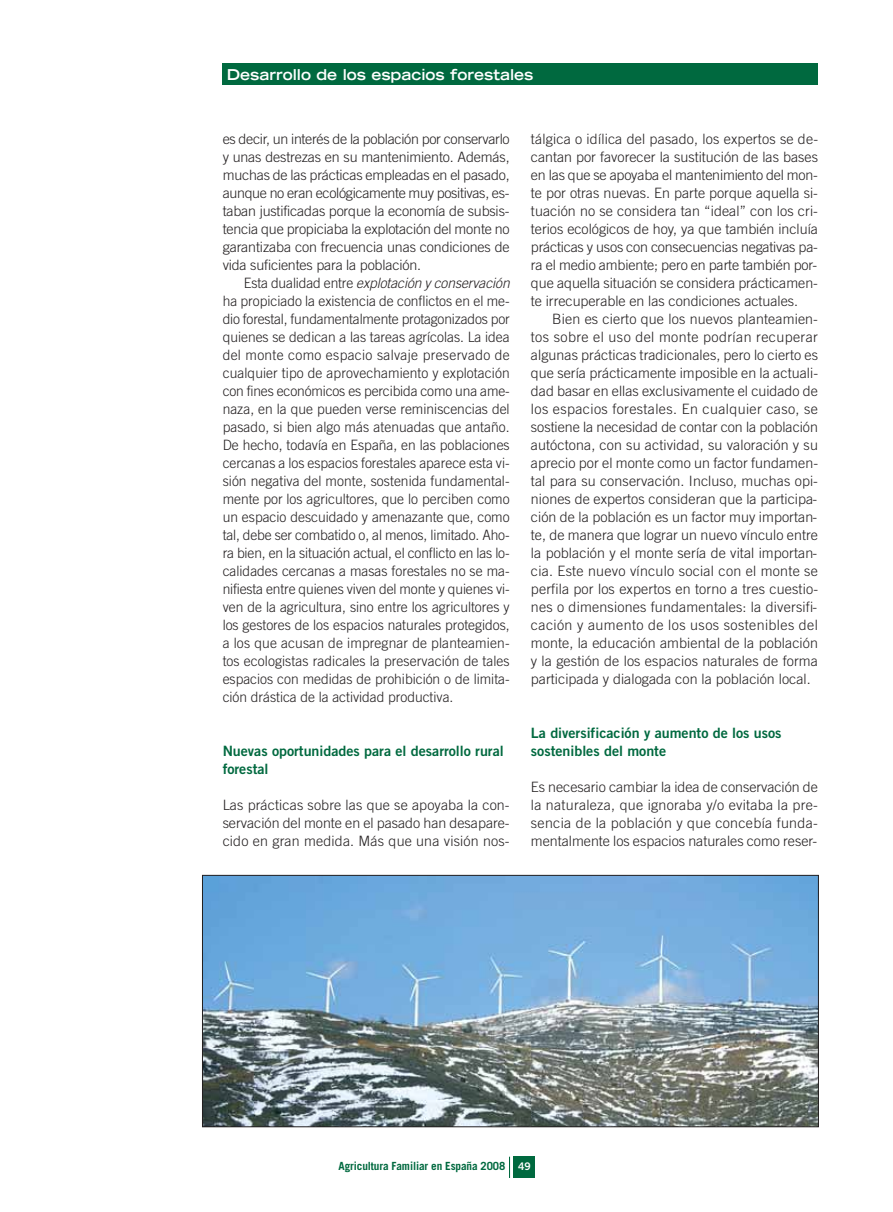
<style>
.page{position:relative;width:893px;height:1212px;background:#fff}
.page>*{position:absolute;margin:0;border:0;box-sizing:border-box;transform-origin:0 0}
.t1{font:700 expanded 15px "Trade Gothic LH";color:#fff}
.t2{font:300 14.25px/18px "Trade Gothic";color:#231f20;text-align:justify}
.t3{font:14.25px/18px "Trade Gothic Bold Two";color:#00693f}
.t4{font:300 14.25px "Trade Gothic";letter-spacing:-.02em;color:#231f20}
.t5{font:300 14.25px "Trade Gothic";letter-spacing:.025em;color:#231f20}
.t6{font:300 14.25px "Trade Gothic";letter-spacing:.03em;color:#231f20}
.t7{font:italic 300 14.25px "Trade Gothic";letter-spacing:-.005em;color:#231f20}
.t8{font:300 14.25px "Trade Gothic";letter-spacing:.02em;color:#231f20}
.t9{font:700 11.25px "Trade Gothic";letter-spacing:-.01em;color:#00693f}
.s1{font-style:normal}
.s2{font-family:"Trade Gothic Bold Two";font-weight:400;font-size:10.5px;color:#fff}
</style>
<div class="page">
<div style="left:223px;top:64px;width:595px;height:21px;background:#00693f"></div>
<div style="left:514px;top:1157px;width:21px;height:21px;background:#00693f"></div>
<svg style="left:509px;top:1157px;width:1px;height:21px"></svg>
<img style="left:204px;top:877px;width:613px;height:248px">
<div style="left:202px;top:875px;width:617px;height:252px;border:1px solid #231f20"></div>
<p class="t1" style="left:227px;top:69px;width:308px">Desarrollo de los espacios forestales</p>
<p class="t4" style="left:223px;top:134px;width:288px">es decir, un interés de la población por conservarlo</p>
<p class="t2" style="left:223px;top:149px;width:289px">y unas destrezas en su mantenimiento. Además,</p>
<p class="t2" style="left:223px;top:167px;width:289px">muchas de las prácticas empleadas en el pasado,</p>
<p class="t4" style="left:223px;top:188px;width:288px">aunque no eran ecológicamente muy positivas, es-</p>
<p class="t2" style="left:223px;top:203px;width:288px">taban justificadas porque la economía de subsis-</p>
<p class="t2" style="left:223px;top:221px;width:289px">tencia que propiciaba la explotación del monte no</p>
<p class="t2" style="left:223px;top:239px;width:289px">garantizaba con frecuencia unas condiciones de</p>
<p class="t2" style="left:223px;top:257px;width:200px">vida suficientes para la población.</p>
<p class="t7" style="left:244px;top:278px;width:267px"><span class="s1">Esta dualidad entre</span> explotación y conservación</p>
<p class="t2" style="left:223px;top:293px;width:289px">ha propiciado la existencia de conflictos en el me-</p>
<p class="t2" style="left:223px;top:311px;width:289px">dio forestal, fundamentalmente protagonizados por</p>
<p class="t2" style="left:223px;top:329px;width:289px">quienes se dedican a las tareas agrícolas. La idea</p>
<p class="t5" style="left:223px;top:350px;width:289px">del monte como espacio salvaje preservado de</p>
<p class="t2" style="left:223px;top:365px;width:289px">cualquier tipo de aprovechamiento y explotación</p>
<p class="t2" style="left:223px;top:383px;width:289px">con fines económicos es percibida como una ame-</p>
<p class="t2" style="left:223px;top:401px;width:289px">naza, en la que pueden verse reminiscencias del</p>
<p class="t2" style="left:223px;top:419px;width:289px">pasado, si bien algo más atenuadas que antaño.</p>
<p class="t2" style="left:223px;top:437px;width:289px">De hecho, todavía en España, en las poblaciones</p>
<p class="t2" style="left:223px;top:455px;width:289px">cercanas a los espacios forestales aparece esta vi-</p>
<p class="t2" style="left:223px;top:473px;width:289px">sión negativa del monte, sostenida fundamental-</p>
<p class="t2" style="left:223px;top:491px;width:288px">mente por los agricultores, que lo perciben como</p>
<p class="t2" style="left:223px;top:509px;width:289px">un espacio descuidado y amenazante que, como</p>
<p class="t2" style="left:223px;top:527px;width:289px">tal, debe ser combatido o, al menos, limitado. Aho-</p>
<p class="t2" style="left:223px;top:545px;width:289px">ra bien, en la situación actual, el conflicto en las lo-</p>
<p class="t2" style="left:223px;top:563px;width:289px">calidades cercanas a masas forestales no se ma-</p>
<p class="t2" style="left:223px;top:581px;width:289px">nifiesta entre quienes viven del monte y quienes vi-</p>
<p class="t2" style="left:223px;top:599px;width:289px">ven de la agricultura, sino entre los agricultores y</p>
<p class="t2" style="left:223px;top:617px;width:289px">los gestores de los espacios naturales protegidos,</p>
<p class="t2" style="left:223px;top:635px;width:288px">a los que acusan de impregnar de planteamien-</p>
<p class="t2" style="left:223px;top:653px;width:289px">tos ecologistas radicales la preservación de tales</p>
<p class="t2" style="left:223px;top:671px;width:289px">espacios con medidas de prohibición o de limita-</p>
<p class="t2" style="left:223px;top:689px;width:232px">ción drástica de la actividad productiva.</p>
<p class="t3" style="left:223px;top:743px;width:283px">Nuevas oportunidades para el desarrollo rural forestal</p>
<p class="t2" style="left:223px;top:797px;width:289px">Las prácticas sobre las que se apoyaba la con&shy;servación del monte en el pasado han desapare&shy;cido en gran medida. Más que una visión nos-</p>
<p class="t2" style="left:531px;top:131px;width:289px">tálgica o idílica del pasado, los expertos se de-</p>
<p class="t2" style="left:531px;top:149px;width:289px">cantan por favorecer la sustitución de las bases</p>
<p class="t2" style="left:531px;top:167px;width:289px">en las que se apoyaba el mantenimiento del mon-</p>
<p class="t2" style="left:531px;top:185px;width:289px">te por otras nuevas. En parte porque aquella si-</p>
<p class="t2" style="left:531px;top:203px;width:289px">tuación no se considera tan “ideal” con los cri-</p>
<p class="t2" style="left:531px;top:221px;width:289px">terios ecológicos de hoy, ya que también incluía</p>
<p class="t2" style="left:531px;top:239px;width:289px">prácticas y usos con consecuencias negativas pa-</p>
<p class="t2" style="left:531px;top:257px;width:288px">ra el medio ambiente; pero en parte también por-</p>
<p class="t2" style="left:531px;top:275px;width:289px">que aquella situación se considera prácticamen-</p>
<p class="t2" style="left:531px;top:293px;width:269px">te irrecuperable en las condiciones actuales.</p>
<p class="t2" style="left:552px;top:311px;width:267px">Bien es cierto que los nuevos planteamien-</p>
<p class="t6" style="left:531px;top:332px;width:289px">tos sobre el uso del monte podrían recuperar</p>
<p class="t2" style="left:531px;top:347px;width:289px">algunas prácticas tradicionales, pero lo cierto es</p>
<p class="t2" style="left:531px;top:365px;width:289px">que sería prácticamente imposible en la actuali-</p>
<p class="t2" style="left:531px;top:383px;width:288px">dad basar en ellas exclusivamente el cuidado de</p>
<p class="t5" style="left:531px;top:404px;width:289px">los espacios forestales. En cualquier caso, se</p>
<p class="t2" style="left:531px;top:419px;width:289px">sostiene la necesidad de contar con la población</p>
<p class="t2" style="left:531px;top:437px;width:289px">autóctona, con su actividad, su valoración y su</p>
<p class="t2" style="left:531px;top:455px;width:289px">aprecio por el monte como un factor fundamen-</p>
<p class="t2" style="left:531px;top:473px;width:289px">tal para su conservación. Incluso, muchas opi-</p>
<p class="t2" style="left:531px;top:491px;width:288px">niones de expertos consideran que la participa-</p>
<p class="t2" style="left:531px;top:509px;width:288px">ción de la población es un factor muy importan-</p>
<p class="t2" style="left:531px;top:527px;width:289px">te, de manera que lograr un nuevo vínculo entre</p>
<p class="t2" style="left:531px;top:545px;width:288px">la población y el monte sería de vital importan-</p>
<p class="t8" style="left:531px;top:566px;width:289px">cia. Este nuevo vínculo social con el monte se</p>
<p class="t2" style="left:531px;top:581px;width:289px">perfila por los expertos en torno a tres cuestio-</p>
<p class="t2" style="left:531px;top:599px;width:288px">nes o dimensiones fundamentales: la diversifi-</p>
<p class="t6" style="left:531px;top:620px;width:289px">cación y aumento de los usos sostenibles del</p>
<p class="t2" style="left:531px;top:635px;width:289px">monte, la educación ambiental de la población</p>
<p class="t2" style="left:531px;top:653px;width:289px">y la gestión de los espacios naturales de forma</p>
<p class="t2" style="left:531px;top:671px;width:281px">participada y dialogada con la población local.</p>
<p class="t3" style="left:531px;top:725px;width:252px">La diversificación y aumento de los usos sostenibles del monte</p>
<p class="t2" style="left:531px;top:779px;width:289px">Es necesario cambiar la idea de conservación de la naturaleza, que ignoraba y/o evitaba la pre&shy;sencia de la población y que concebía funda&shy;mentalmente los espacios naturales como reser-</p>
<p class="t9" style="left:339px;top:1162px;width:194px">Agricultura Familiar en España 2008 <span class="s2">49</span></p>
</div>
